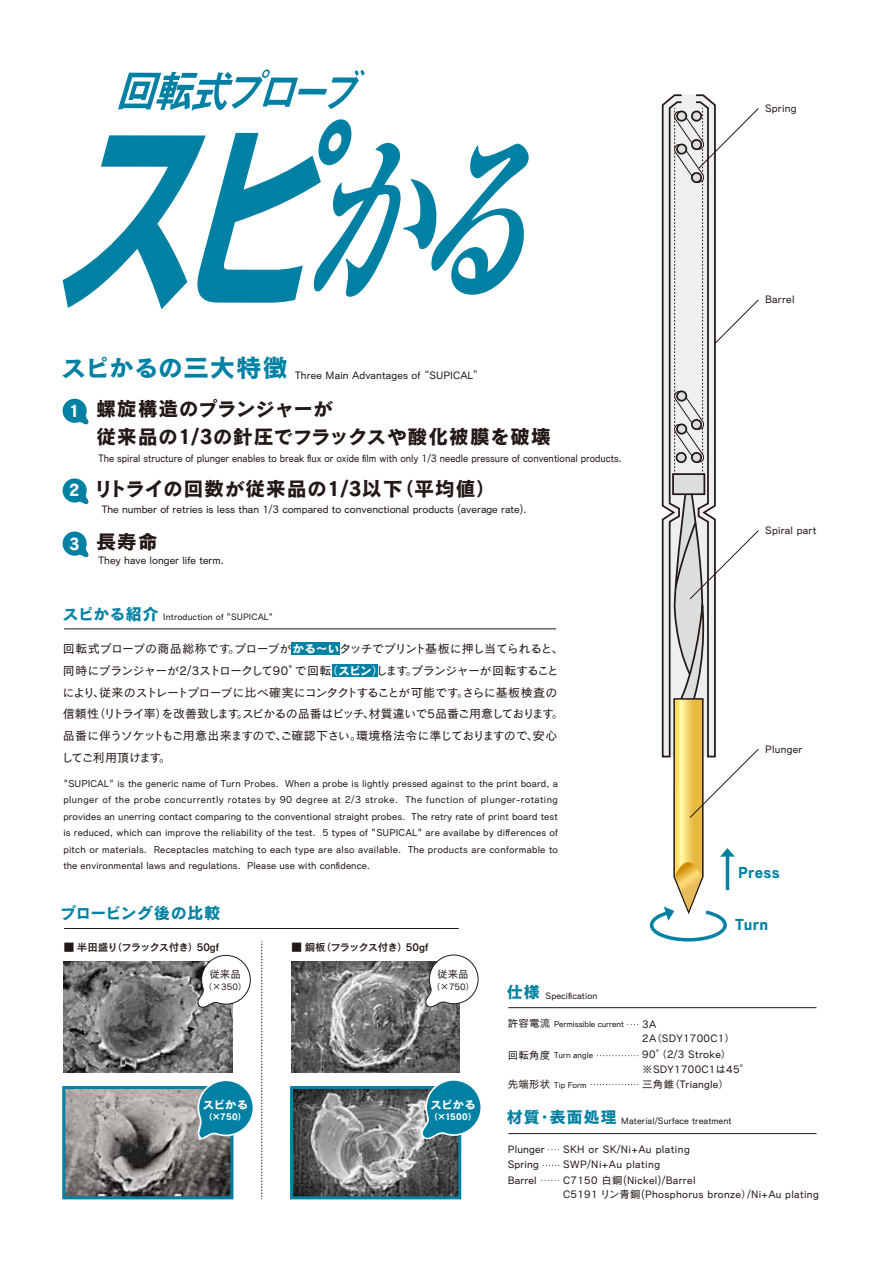
<style>
.page{position:relative;width:893px;height:1263px;background:#fff}
.page>*{position:absolute;margin:0;border:0;box-sizing:border-box;transform-origin:0 0}
.t1{font:25.5px "Cezanne Pro B";letter-spacing:.005em;color:#0081a4}
.t2{font:20.1px/28.2px "Cezanne Pro B";letter-spacing:.015em;color:#221815}
.t3{font:16.5px "Cezanne Pro B";letter-spacing:.01em;color:#0081a4}
.t4{font:16.5px "Cezanne Pro B";color:#fff}
.t5{font:15px "Cezanne Pro B";letter-spacing:.02em;color:#0081a4}
.t6{font:12px/21.8px "Cezanne Pro M";letter-spacing:-.06em;color:#221815}
.t7{font:12px "Cezanne Pro B";letter-spacing:-.08em;color:#fff}
.t8{font:10.5px/15.6px "Cezanne Pro M";letter-spacing:.005em;color:#221815}
.t9{font:10.5px "Cezanne Pro M";letter-spacing:.005em;color:#221815;scale:.92 1}
.t10{font:10.5px/14.2px "Cezanne Pro M";letter-spacing:.03em;color:#221815}
.t11{font:10.5px/15.3px "Cezanne Pro M";letter-spacing:.04em;color:#221815}
.t12{font:10.5px "Cezanne Pro DB";letter-spacing:-.055em;color:#221815}
.t13{font:9.75px/16.5px "Cezanne Pro M";letter-spacing:.01em;color:#221815;text-align:justify}
.t14{font:9px "Cezanne Pro M";letter-spacing:.01em;color:#221815}
.t15{font:9px "Cezanne Pro B";letter-spacing:.03em;color:#fff}
.t16{font:8.25px "Cezanne Pro M";letter-spacing:-.01em;color:#221815}
.s1{font-size:16.5px;color:#fff}
.s2{font-family:"Cezanne Pro B";color:#fff}
.s3{color:#fff}
.s4{font-size:10.5px}
</style>
<div class="page">
<div style="left:292px;top:642px;width:48px;height:13px;background:#0081a4"></div>
<div style="left:333px;top:664px;width:45px;height:13px;background:#0081a4"></div>
<svg style="left:63px;top:399px;width:26px;height:25px"></svg>
<svg style="left:63px;top:478px;width:26px;height:26px"></svg>
<svg style="left:63px;top:531px;width:26px;height:26px"></svg>
<svg style="left:597px;top:1055px;width:42px;height:1px"></svg>
<svg style="left:591px;top:1084px;width:48px;height:1px"></svg>
<svg style="left:649px;top:94px;width:110px;height:848px"></svg>
<svg style="left:63px;top:119px;width:466px;height:190px"></svg>
<svg style="left:118px;top:69px;width:247px;height:42px"></svg>
<img style="left:66px;top:1090px;width:163px;height:105px">
<div style="left:62px;top:1086px;width:171px;height:113px;border:3px solid #0081a4"></div>
<img style="left:64px;top:962px;width:168px;height:110px">
<svg style="left:197px;top:955px;width:54px;height:53px"></svg>
<svg style="left:197px;top:1081px;width:56px;height:60px"></svg>
<img style="left:294px;top:1090px;width:163px;height:105px">
<div style="left:290px;top:1086px;width:171px;height:113px;border:3px solid #0081a4"></div>
<img style="left:292px;top:962px;width:168px;height:110px">
<svg style="left:425px;top:954px;width:54px;height:54px"></svg>
<svg style="left:420px;top:1080px;width:61px;height:61px"></svg>
<hr style="left:64px;top:629px;width:492px;height:1px;background:#221815">
<hr style="left:64px;top:928px;width:395px;height:1px;background:#221815">
<hr style="left:508px;top:1007px;width:308px;height:1px;background:#221815">
<hr style="left:508px;top:1133px;width:308px;height:1px;background:#221815">
<svg style="left:261px;top:941px;width:1px;height:258px"></svg>
<p class="t8" style="left:765px;top:100px;width:33px">Spring</p>
<h1 class="t1" style="left:61px;top:352px;width:228px">スピかるの三大特徴</h1>
<h2 class="t2" style="left:96px;top:394px;width:456px">螺旋構造のプランジャーが<br>従来品の1/3の針圧でフラックスや酸化被膜を破壊</h2>
<p class="t8" style="left:295px;top:367px;width:190px">Three Main Advantages of “SUPICAL”</p>
<h3 class="t4" style="left:69px;top:400px;width:12px">1</h3>
<p class="t9" style="left:98px;top:451px;width:570px">The spiral structure of plunger enables to break flux or oxide film with only 1/3 needle pressure of conventional products.</p>
<h2 class="t2" style="left:69px;top:474px;width:429px"><span class="s1">2</span> リトライの回数が従来品の1/3以下（平均値）</h2>
<h2 class="t2" style="left:96px;top:527px;width:63px">長寿命</h2>
<p class="t8" style="left:102px;top:501px;width:426px">The number of retries is less than 1/3 compared to convenctional products (average rate).</p>
<h3 class="t4" style="left:69px;top:533px;width:12px">3</h3>
<p class="t8" style="left:98px;top:552px;width:127px">They have longer life term.</p>
<h3 class="t3" style="left:63px;top:604px;width:98px">スピかる紹介</h3>
<p class="t14" style="left:163px;top:611px;width:111px">Introduction of "SUPICAL"</p>
<p class="t6" style="left:61px;top:637px;width:503px">回転式プローブの商品総称です。プローブが<span class="s2">かる～い</span>タッチでプリント基板に押し当てられると、同時にプランジャーが2/3ストロークして90°で回転<span class="s3">（</span><span class="s2">スピン</span><span class="s3">）</span>します。プランジャーが回転することにより、従来のストレートプローブに比べ確実にコンタクトすることが可能です。さらに基板検査の信頼性（リトライ率）を改善致します。スピかるの品番はピッチ、材質違いで5品番ご用意しております。品番に伴うソケットもご用意出来ますので、ご確認下さい。環境格法令に準じておりますので、安心してご利用頂けます。</p>
<p class="t13" style="left:63px;top:775px;width:496px">"SUPICAL" is the generic name of Turn Probes. When a probe is lightly pressed against to the print board, a plunger of the probe concurrently rotates by 90 degree at 2/3 stroke. The function of plunger-rotating provides an unerring contact comparing to the conventional straight probes. The retry rate of print board test is reduced, which can improve the reliability of the test. 5 types of "SUPICAL" are availabe by differences of pitch or materials. Receptacles matching to each type are also available. The products are conformable to the environmental laws and regulations. Please use with confidence.</p>
<p class="t8" style="left:765px;top:291px;width:31px">Barrel</p>
<p class="t8" style="left:765px;top:522px;width:53px">Spiral part</p>
<p class="t8" style="left:765px;top:741px;width:39px">Plunger</p>
<h3 class="t5" style="left:738px;top:863px;width:43px">Press</h3>
<h3 class="t3" style="left:61px;top:903px;width:162px">プロービング後の比較</h3>
<p class="t12" style="left:64px;top:940px;width:157px">■ 半田盛り（フラックス付き）50gf</p>
<p class="t8" style="left:209px;top:966px;width:33px">従来品</p>
<p class="t14" style="left:203px;top:981px;width:45px">（×350）</p>
<p class="t7" style="left:202px;top:1097px;width:47px">スピかる</p>
<p class="t15" style="left:203px;top:1111px;width:45px">（×750）</p>
<p class="t12" style="left:292px;top:940px;width:138px">■ 銅板（フラックス付き）50gf</p>
<p class="t8" style="left:437px;top:966px;width:33px">従来品</p>
<p class="t14" style="left:431px;top:981px;width:45px">（×750）</p>
<p class="t7" style="left:430px;top:1096px;width:47px">スピかる</p>
<p class="t15" style="left:429px;top:1111px;width:50px">（×1500）</p>
<h3 class="t5" style="left:735px;top:915px;width:35px">Turn</h3>
<h3 class="t3" style="left:507px;top:982px;width:35px">仕様</h3>
<p class="t14" style="left:546px;top:990px;width:53px">Specification</p>
<p class="t16" style="left:508px;top:1019px;width:117px"><span class="s4">許容電流</span> Permissible current</p>
<p class="t10" style="left:642px;top:1016px;width:94px">3A<br>2A（SDY1700C1）</p>
<p class="t10" style="left:642px;top:1047px;width:110px">90°（2/3 Stroke）※SDY1700C1は45°</p>
<p class="t8" style="left:642px;top:1076px;width:88px">三角錐（Triangle）</p>
<p class="t16" style="left:508px;top:1050px;width:87px"><span class="s4">回転角度</span> Turn angle</p>
<p class="t16" style="left:508px;top:1080px;width:80px"><span class="s4">先端形状</span> Tip Form</p>
<h3 class="t3" style="left:507px;top:1107px;width:112px">材質・表面処理</h3>
<p class="t14" style="left:621px;top:1115px;width:112px">Material/Surface treatment</p>
<p class="t8" style="left:508px;top:1141px;width:38px">Plunger</p>
<p class="t11" style="left:563px;top:1141px;width:150px">SKH or SK/Ni+Au plating　　<br>SWP/Ni+Au plating<br>C7150 白銅(Nickel)/Barrel</p>
<p class="t10" style="left:563px;top:1187px;width:257px">C5191 リン青銅(Phosphorus bronze）/Ni+Au plating</p>
<p class="t8" style="left:508px;top:1156px;width:33px">Spring<br>Barrel</p>
</div>
